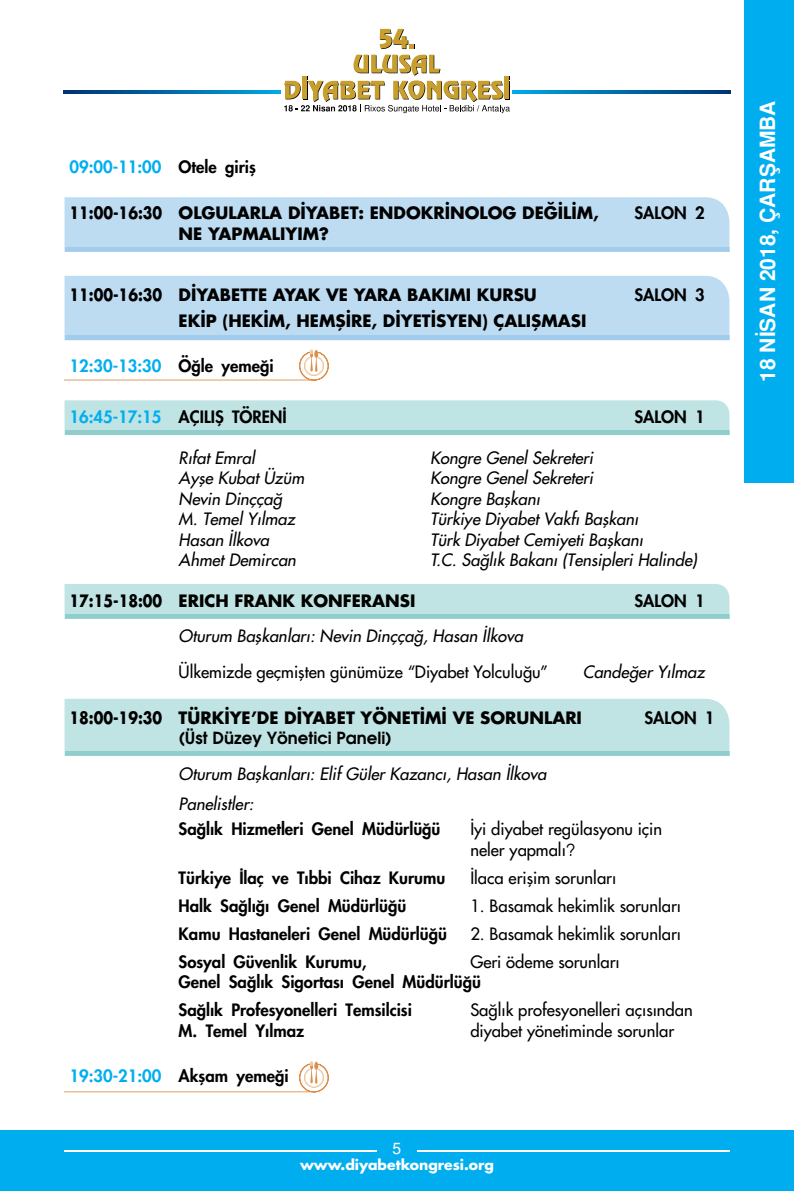
<style>
.page{position:relative;width:794px;height:1191px;background:#fff}
.page>*{position:absolute;margin:0;border:0;box-sizing:border-box;transform-origin:0 0}
.t1{font:700 21px "Helvetica Tr";color:#fff}
.t2{font:16.62px/30.4px "Futura Italic Tr";color:#000}
.t3{font:16.62px/28px "Futura Heavy Tr";color:#000}
.t4{font:16.62px/20.5px "Futura Normal Tr";color:#000}
.t5{font:16.62px "Futura Bold Tr";color:#000;scale:.85 1}
.t6{font:16.62px "Futura Heavy Tr";color:#00aeef}
.t7{font:16.62px "Futura Bold Tr";color:#000}
.t8{font:16.62px "Avant Garde Bold Tr";color:#000}
.t9{font:15.75px "Helvetica Normal Tr";color:#fff}
.t10{font:14px "Futura Bold Tr";color:#fff}
.s1{color:#000}
.s2{color:#00aeef}
.s3{font-family:"Avant Garde Tr"}
</style>
<div class="page">
<div style="left:744px;top:0;width:50px;height:483px;background:#00aeef"></div>
<svg style="left:64px;top:90px;width:217px;height:3px"></svg>
<svg style="left:512px;top:90px;width:218px;height:3px"></svg>
<svg style="left:379px;top:29px;width:35px;height:20px"></svg>
<div style="left:0;top:1131px;width:794px;height:60px;background:#00aeef"></div>
<hr style="left:417px;top:1149px;width:313px;height:2px;background:#fff">
<hr style="left:64px;top:1149px;width:312px;height:2px;background:#fff">
<svg style="left:284px;top:55px;width:226px;height:58px"></svg>
<div style="left:64px;top:197px;width:665px;height:50px;background:#bedcf1"></div>
<div style="left:64px;top:247px;width:665px;height:5px;background:#a1cceb"></div>
<div style="left:64px;top:276px;width:665px;height:59px;background:#bedcf1"></div>
<div style="left:64px;top:335px;width:665px;height:5px;background:#a1cceb"></div>
<div style="left:64px;top:584px;width:665px;height:30px;background:#c0e3e3"></div>
<div style="left:64px;top:614px;width:665px;height:5px;background:#90cece"></div>
<div style="left:64px;top:400px;width:665px;height:30px;background:#c0e3e3"></div>
<div style="left:64px;top:430px;width:665px;height:5px;background:#90cece"></div>
<div style="left:64px;top:699px;width:665px;height:52px;background:#c0e3e3"></div>
<div style="left:64px;top:751px;width:665px;height:5px;background:#90cece"></div>
<svg style="left:64px;top:1061px;width:265px;height:31px"></svg>
<svg style="left:64px;top:349px;width:265px;height:32px"></svg>
<p class="t6" style="left:69px;top:156px;width:188px">09:00-11:00 <span class="s1">Otele giriş</span></p>
<p class="t5" style="left:69px;top:201px;width:624px">11:00-16:30 OLGULARLA DİYABET: ENDOKRİNOLOG DEĞİLİM,</p>
<p class="t3" style="left:634px;top:199px;width:72px">SALON 2</p>
<p class="t7" style="left:179px;top:222px;width:152px">NE YAPMALIYIM?</p>
<p class="t5" style="left:69px;top:283px;width:551px">11:00-16:30 DİYABETTE AYAK VE YARA BAKIMI KURSU</p>
<p class="t3" style="left:634px;top:281px;width:72px">SALON 3</p>
<p class="t7" style="left:179px;top:309px;width:409px">EKİP (HEKİM, HEMŞİRE, DİYETİSYEN) ÇALIŞMASI</p>
<p class="t6" style="left:69px;top:355px;width:206px">12:30-13:30 <span class="s1">Öğle yemeği</span></p>
<p class="t3" style="left:69px;top:403px;width:219px"><span class="s2">16:45-17:15</span> AÇILIŞ TÖRENİ</p>
<p class="t3" style="left:634px;top:403px;width:72px">SALON 1</p>
<p class="t2" style="left:179px;top:442px;width:78px">Rıfat Emral</p>
<p class="t2" style="left:430px;top:442px;width:164px">Kongre Genel Sekreteri</p>
<p class="t2" style="left:179px;top:463px;width:127px">Ayşe Kubat Üzüm</p>
<p class="t2" style="left:430px;top:463px;width:164px">Kongre Genel Sekreteri</p>
<p class="t2" style="left:179px;top:483px;width:105px">Nevin Dinççağ</p>
<p class="t2" style="left:430px;top:483px;width:111px">Kongre Başkanı</p>
<p class="t2" style="left:179px;top:503px;width:118px">M. Temel Yılmaz</p>
<p class="t2" style="left:430px;top:503px;width:210px">Türkiye Diyabet Vakfı Başkanı</p>
<p class="t2" style="left:179px;top:524px;width:92px">Hasan İlkova</p>
<p class="t2" style="left:430px;top:524px;width:214px">Türk Diyabet Cemiyeti Başkanı</p>
<p class="t2" style="left:179px;top:544px;width:119px">Ahmet Demircan</p>
<p class="t2" style="left:430px;top:544px;width:268px">T.C. Sağlık Bakanı (Tensipleri Halinde)</p>
<p class="t5" style="left:69px;top:589px;width:409px">17:15-18:00 ERICH FRANK KONFERANSI</p>
<p class="t3" style="left:634px;top:586px;width:72px">SALON 1</p>
<p class="t2" style="left:179px;top:621px;width:346px">Oturum Başkanları: Nevin Dinççağ, Hasan İlkova</p>
<p class="t4" style="left:179px;top:661px;width:371px">Ülkemizde geçmişten günümüze “Diyabet Yolculuğu”</p>
<p class="t2" style="left:582px;top:656px;width:123px">Candeğer Yılmaz</p>
<p class="t5" style="left:69px;top:706px;width:604px">18:00-19:30 TÜRKİYE’DE DİYABET YÖNETİMİ ve SORUNLARI</p>
<p class="t3" style="left:644px;top:703px;width:72px">SALON 1</p>
<p class="t8" style="left:179px;top:727px;width:215px">(Üst Düzey Yönetici Paneli)</p>
<p class="t2" style="left:179px;top:758px;width:369px">Oturum Başkanları: Elif Güler Kazancı, Hasan İlkova<br>Panelistler:</p>
<p class="t3" style="left:179px;top:815px;width:263px">Sağlık Hizmetleri Genel Müdürlüğü</p>
<p class="t4" style="left:470px;top:819px;width:193px">İyi diyabet regülasyonu için neler yapmalı<span class="s3">?</span></p>
<p class="t3" style="left:179px;top:863px;width:268px">Türkiye İlaç ve Tıbbi Cihaz Kurumu</p>
<p class="t4" style="left:470px;top:867px;width:147px">İlaca erişim sorunları</p>
<p class="t3" style="left:179px;top:891px;width:229px">Halk Sağlığı Genel Müdürlüğü</p>
<p class="t4" style="left:470px;top:895px;width:212px">1. Basamak hekimlik sorunları</p>
<p class="t3" style="left:179px;top:919px;width:270px">Kamu Hastaneleri Genel Müdürlüğü</p>
<p class="t4" style="left:470px;top:923px;width:212px">2. Basamak hekimlik sorunları</p>
<p class="t3" style="left:179px;top:947px;width:190px">Sosyal Güvenlik Kurumu,</p>
<p class="t4" style="left:470px;top:951px;width:151px">Geri ödeme sorunları</p>
<p class="t3" style="left:179px;top:967px;width:304px">Genel Sağlık Sigortası Genel Müdürlüğü<br>Sağlık Profesyonelleri Temsilcisi</p>
<p class="t4" style="left:470px;top:999px;width:224px">Sağlık profesyonelleri açısından</p>
<p class="t3" style="left:179px;top:1016px;width:127px">M. Temel Yılmaz</p>
<p class="t4" style="left:470px;top:1020px;width:205px">diyabet yönetiminde sorunlar</p>
<p class="t6" style="left:69px;top:1065px;width:221px">19:30-21:00 <span class="s1">Akşam yemeği</span></p>
<p class="t9" style="left:392px;top:1138px;width:10px">5</p>
<p class="t10" style="left:300px;top:1155px;width:195px">www.diyabetkongresi.org</p>
<p class="t1" style="left:755px;top:382px;width:282px;rotate:-90deg">18 NİSAN 2018, ÇARŞAMBA</p>
</div>
